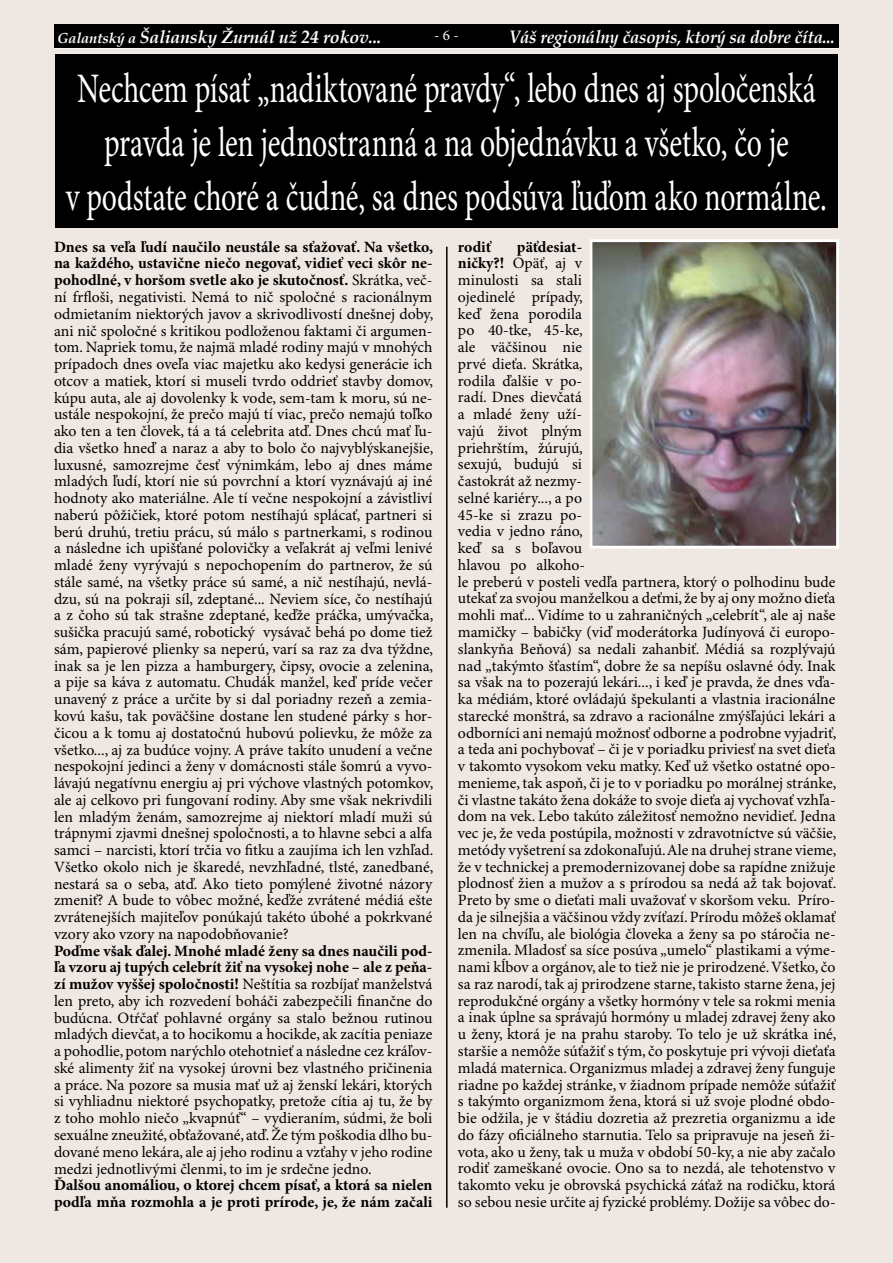
<style>
.page{position:relative;width:893px;height:1263px;background:#efe7e2}
.page>*{position:absolute;margin:0;border:0;box-sizing:border-box;transform-origin:0 0}
.t1{font:42px/54px "Minion Pro";letter-spacing:-.01em;color:#fff;text-align:center;scale:.71 1}
.t2{font:italic 700 18px "Book Antiqua";letter-spacing:-.01em;color:#fff;scale:.93 1}
.t3{font:italic 700 17.7px "Book Antiqua";letter-spacing:-.01em;color:#fff}
.t4{font:15.75px/16.8px "Minion Pro";color:#000;text-align:justify}
.t5{font:700 15.75px/16.8px "Minion Pro";color:#000}
.t6{font:15px "Minion Pro";color:#fff}
.s1{font-size:14.55px}
.s2{font-weight:700}
</style>
<div class="page">
<div style="left:55px;top:54px;width:783px;height:173px;background:#000"></div>
<img style="left:594px;top:243px;width:241px;height:302px">
<div style="left:590px;top:239px;width:249px;height:310px;border:3px solid #fff"></div>
<hr style="left:446px;top:247px;width:2px;height:961px;background:#000">
<hr style="left:54px;top:47px;width:785px;height:2px;background:#fff">
<div style="left:54px;top:24px;width:785px;height:24px;background:#000"></div>
<p class="t3" style="left:57px;top:24px;width:326px"><span class="s1">Galantský a</span> Šaliansky Žurnál už 24 rokov...</p>
<p class="t6" style="left:434px;top:26px;width:26px">- 6 -</p>
<p class="t2" style="left:509px;top:24px;width:352px">Váš regionálny časopis, ktorý sa dobre číta...</p>
<h1 class="t1" style="left:66px;top:63px;width:1074px">Nechcem písať „nadiktované pravdy“, lebo dnes aj spoločenská pravda je len jednostranná a na objednávku a všetko, čo je<br>v podstate choré a čudné, sa dnes podsúva ľuďom ako normálne.</h1>
<p class="t4" style="left:54px;top:239px;width:381px"><span class="s2">Dnes sa veľa ľudí naučilo neustále sa sťažovať. Na všetko, na každého, ustavične niečo negovať, vidieť veci skôr ne&shy;pohodlné, v horšom svetle ako je skutočnosť.</span> Skrátka, več&shy;ní frfloši, negativisti. Nemá to nič spoločné s racionálnym odmietaním niektorých javov a skrivodlivostí dnešnej doby, ani nič spoločné s kritikou podloženou faktami či argumen&shy;tom. Napriek tomu, že najmä mladé rodiny majú v mnohých prípadoch dnes oveľa viac majetku ako kedysi generácie ich otcov a matiek, ktorí si museli tvrdo oddrieť stavby domov, kúpu auta, ale aj dovolenky k vode, sem-tam k moru, sú ne&shy;ustále nespokojní, že prečo majú tí viac, prečo nemajú toľko ako ten a ten človek, tá a tá celebrita atď. Dnes chcú mať ľu&shy;dia všetko hneď a naraz a aby to bolo čo najvyblýskanejšie, luxusné, samozrejme česť výnimkám, lebo aj dnes máme mladých ľudí, ktorí nie sú povrchní a ktorí vyznávajú aj iné hodnoty ako materiálne. Ale tí večne nespokojní a závistliví naberú pôžičiek, ktoré potom nestíhajú splácať, partneri si berú druhú, tretiu prácu, sú málo s partnerkami, s rodinou a následne ich upišťané polovičky a veľakrát aj veľmi lenivé mladé ženy vyrývajú s nepochopením do partnerov, že sú stále samé, na všetky práce sú samé, a nič nestíhajú, nevlá&shy;dzu, sú na pokraji síl, zdeptané... Neviem síce, čo nestíhajú a z čoho sú tak strašne zdeptané, keďže práčka, umývačka, sušička pracujú samé, robotický vysávač behá po dome tiež sám, papierové plienky sa neperú, varí sa raz za dva týždne, inak sa je len pizza a hamburgery, čipsy, ovocie a zelenina, a pije sa káva z automatu. Chudák manžel, keď príde večer unavený z práce a určite by si dal poriadny rezeň a zemia&shy;kovú kašu, tak poväčšine dostane len studené párky s hor&shy;čicou a k tomu aj dostatočnú hubovú polievku, že môže za všetko..., aj za budúce vojny. A práve takíto unudení a večne nespokojní jedinci a ženy v domácnosti stále šomrú a vyvo&shy;lávajú negatívnu energiu aj pri výchove vlastných potomkov, ale aj celkovo pri fungovaní rodiny. Aby sme však nekrivdili len mladým ženám, samozrejme aj niektorí mladí muži sú trápnymi zjavmi dnešnej spoločnosti, a to hlavne sebci a alfa samci – narcisti, ktorí trčia vo fitku a zaujíma ich len vzhľad.<br>Všetko okolo nich je škaredé, nevzhľadné, tlsté, zanedbané, nestará sa o seba, atď. Ako tieto pomýlené životné názory zmeniť? A bude to vôbec možné, keďže zvrátené médiá ešte zvrátenejších majiteľov ponúkajú takéto úbohé a pokrkvané vzory ako vzory na napodobňovanie?</p>
<p class="t4" style="left:54px;top:943px;width:380px"><span class="s2">Poďme však ďalej. Mnohé mladé ženy sa dnes naučili pod&shy;ľa vzoru aj tupých celebrít žiť na vysokej nohe – ale z peňa&shy;zí mužov vyššej spoločnosti!</span> Neštítia sa rozbíjať manželstvá len preto, aby ich rozvedení boháči zabezpečili finančne do budúcna. Otŕčať pohlavné orgány sa stalo bežnou rutinou mladých dievčat, a to hocikomu a hocikde, ak zacítia peniaze a pohodlie, potom narýchlo otehotnieť a následne cez kráľov&shy;ské alimenty žiť na vysokej úrovni bez vlastného pričinenia a práce. Na pozore sa musia mať už aj ženskí lekári, ktorých si vyhliadnu niektoré psychopatky, pretože cítia aj tu, že by z toho mohlo niečo „kvapnúť“ – vydieraním, súdmi, že boli sexuálne zneužité, obťažované, atď. Že tým poškodia dlho bu&shy;dované meno lekára, ale aj jeho rodinu a vzťahy v jeho rodine medzi jednotlivými členmi, to im je srdečne jedno.</p>
<p class="t5" style="left:54px;top:1177px;width:380px">Ďalšou anomáliou, o ktorej chcem písať, a ktorá sa nielen podľa mňa rozmohla a je proti prírode, je, že nám začali</p>
<p class="t4" style="left:458px;top:239px;width:380px;text-align:left;text-indent:59px"><span class="s2">päťdesiat-<br>ničky?!</span> Opäť, aj v<br>minulosti sa stali<br>ojedinelé prípady,<br>keď žena porodila<br>po 40-tke, 45-ke,<br>ale väčšinou nie<br>prvé dieťa. Skrátka,<br>rodila ďalšie v po-<br>radí. Dnes dievčatá<br>a mladé ženy uží-<br>vajú život plným<br>priehrštím, žúrujú,<br>sexujú, budujú si<br>častokrát až nezmy-<br>selné kariéry..., a po<br>45-ke si zrazu po-<br>vedia v jedno ráno,<br>keď sa s boľavou<br>hlavou po alkoho-<br>le preberú v posteli vedľa partnera, ktorý o polhodinu bude utekať za svojou manželkou a deťmi, že by aj ony možno dieťa mohli mať... Vidíme to u zahraničných „celebrít“, ale aj naše mamičky – babičky (viď moderátorka Judínyová či europo&shy;slankyňa Beňová) sa nedali zahanbiť. Médiá sa rozplývajú nad „takýmto šťastím“, dobre že sa nepíšu oslavné ódy. Inak sa však na to pozerajú lekári..., i keď je pravda, že dnes vďa&shy;ka médiám, ktoré ovládajú špekulanti a vlastnia iracionálne starecké monštrá, sa zdravo a racionálne zmýšľajúci lekári a odborníci ani nemajú možnosť odborne a podrobne vyjadriť, a teda ani pochybovať – či je v poriadku priviesť na svet dieťa v takomto vysokom veku matky. Keď už všetko ostatné opo&shy;menieme, tak aspoň, či je to v poriadku po morálnej stránke, či vlastne takáto žena dokáže to svoje dieťa aj vychovať vzhľa&shy;dom na vek. Lebo takúto záležitosť nemožno nevidieť. Jedna vec je, že veda postúpila, možnosti v zdravotníctve sú väčšie, metódy vyšetrení sa zdokonaľujú. Ale na druhej strane vieme, že v technickej a premodernizovanej dobe sa rapídne znižuje plodnosť žien a mužov a s prírodou sa nedá až tak bojovať.<br>Preto by sme o dieťati mali uvažovať v skoršom veku. Príro&shy;da je silnejšia a väčšinou vždy zvíťazí. Prírodu môžeš oklamať len na chvíľu, ale biológia človeka a ženy sa po stáročia ne&shy;zmenila. Mladosť sa síce posúva „umelo“ plastikami a výme&shy;nami kĺbov a orgánov, ale to tiež nie je prirodzené. Všetko, čo sa raz narodí, tak aj prirodzene starne, takisto starne žena, jej reprodukčné orgány a všetky hormóny v tele sa rokmi menia a inak úplne sa správajú hormóny u mladej zdravej ženy ako u ženy, ktorá je na prahu staroby. To telo je už skrátka iné, staršie a nemôže súťažiť s tým, čo poskytuje pri vývoji dieťaťa mladá maternica. Organizmus mladej a zdravej ženy funguje riadne po každej stránke, v žiadnom prípade nemôže súťažiť s takýmto organizmom žena, ktorá si už svoje plodné obdo&shy;bie odžila, je v štádiu dozretia až prezretia organizmu a ide do fázy oficiálneho starnutia. Telo sa pripravuje na jeseň ži&shy;vota, ako u ženy, tak u muža v období 50-ky, a nie aby začalo rodiť zameškané ovocie. Ono sa to nezdá, ale tehotenstvo v takomto veku je obrovská psychická záťaž na rodičku, ktorá so sebou nesie určite aj fyzické problémy. Dožije sa vôbec do-</p>
<p class="t5" style="left:458px;top:239px;width:35px">rodiť</p>
</div>
